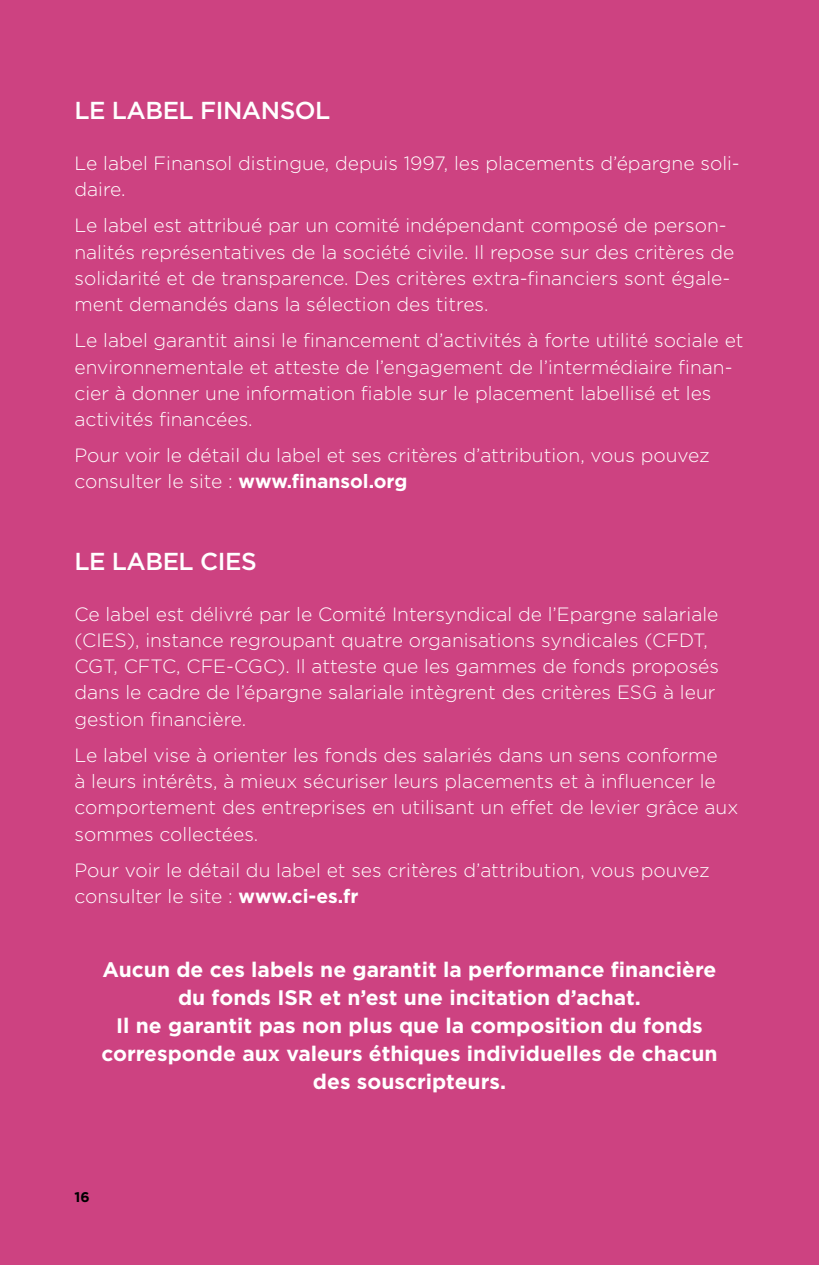
<style>
.page{position:relative;width:819px;height:1265px;background:#cd4281}
.page>*{position:absolute;margin:0;border:0;box-sizing:border-box;transform-origin:0 0}
.t1{font:500 24.5px "Gotham";letter-spacing:-.02em;color:#fff}
.t2{font:700 21px/28px "Gotham";color:#fff;text-align:center}
.t3{font:300 19.25px/26.2px "Gotham";color:#fff}
.t4{font:700 14px "Gotham";color:#000}
.s1{font-weight:700}
</style>
<div class="page">
<p class="t1" style="left:74px;top:94px;width:238px">LE LABEL FINANSOL</p>
<p class="t3" style="left:74px;top:149px;width:666px">Le label Finansol distingue, depuis 1997, les placements d’épargne soli&shy;daire.</p>
<p class="t3" style="left:74px;top:212px;width:661px">Le label est attribué par un comité indépendant composé de person&shy;nalités représentatives de la société civile. Il repose sur des critères de solidarité et de transparence. Des critères extra-financiers sont égale&shy;ment demandés dans la sélection des titres.</p>
<p class="t3" style="left:74px;top:327px;width:670px">Le label garantit ainsi le financement d’activités à forte utilité sociale et environnementale et atteste de l’engagement de l’intermédiaire finan&shy;cier à donner une information fiable sur le placement labellisé et les activités financées.</p>
<p class="t3" style="left:74px;top:442px;width:636px">Pour voir le détail du label et ses critères d’attribution, vous pouvez consulter le site : <span class="s1">www.finansol.org</span></p>
<p class="t1" style="left:74px;top:545px;width:141px">LE LABEL CIES</p>
<p class="t3" style="left:74px;top:600px;width:646px">Ce label est délivré par le Comité Intersyndical de l’Epargne salariale (CIES), instance regroupant quatre organisations syndicales (CFDT, CGT, CFTC, CFE-CGC). Il atteste que les gammes de fonds proposés dans le cadre de l’épargne salariale intègrent des critères ESG à leur gestion financière.</p>
<p class="t3" style="left:74px;top:741px;width:665px">Le label vise à orienter les fonds des salariés dans un sens conforme<br>à leurs intérêts, à mieux sécuriser leurs placements et à influencer le comportement des entreprises en utilisant un effet de levier grâce aux sommes collectées.</p>
<p class="t3" style="left:74px;top:856px;width:636px">Pour voir le détail du label et ses critères d’attribution, vous pouvez consulter le site : <span class="s1">www.ci-es.fr</span></p>
<p class="t2" style="left:101px;top:955px;width:617px">Aucun de ces labels ne garantit la performance financière du fonds ISR et n’est une incitation d’achat.<br>Il ne garantit pas non plus que la composition du fonds corresponde aux valeurs éthiques individuelles de chacun des souscripteurs.</p>
<p class="t4" style="left:74px;top:1188px;width:17px">16</p>
</div>
